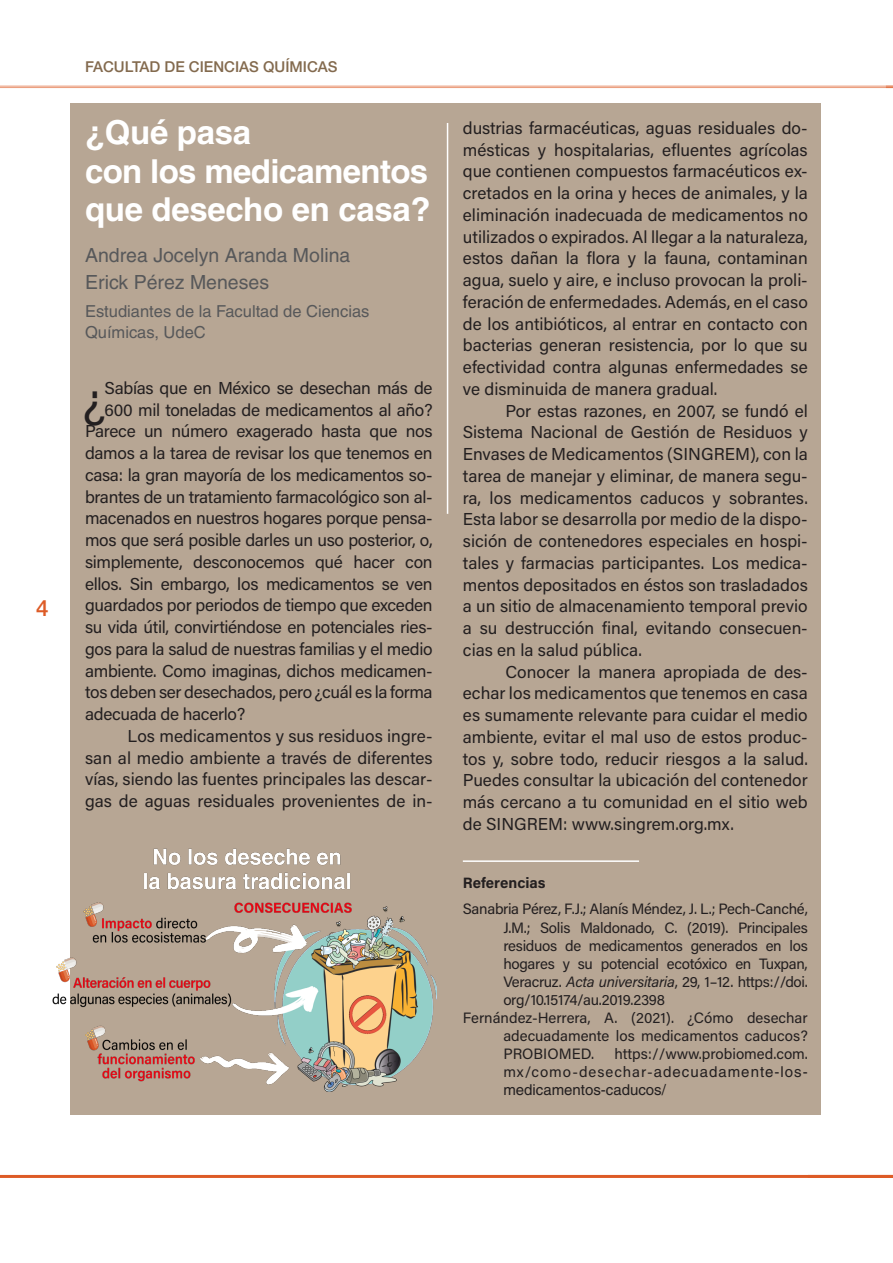
<style>
.page{position:relative;width:893px;height:1263px;background:#fff}
.page>*{position:absolute;margin:0;border:0;box-sizing:border-box;transform-origin:0 0}
.TEXTO{font:48.45px "Acumin Pro";color:#231f20}
.TITULO{font:700 33px "Helvetica";letter-spacing:-.015em;color:#fff}
.t1{font:500 22.5px "Helvetica Neue LT Std";color:#dd5b26}
.AUTORES{font:19.5px "Helvetica";color:#57585a}
.TEXTO-2{font:17.25px/21.8px "Acumin Pro";letter-spacing:-.02em;color:#231f20;text-align:justify}
.PROFESIÓN{font:16.5px/21px "Helvetica";color:#57585a}
.BIBLIOGRAFÍA{font:15px/18px "Acumin Pro";letter-spacing:-.005em;color:#231f20;text-align:justify}
.t2{font:500 15px "Helvetica Neue LT Std";color:#836a4e}
._1_REF{font:700 15px "Acumin Pro";color:#231f20}
.s1{font-style:italic}
.s2{font-family:"Helvetica"}
</style>
<div class="page">
<hr style="left:0;top:85px;width:893px;height:3px;background:#dd5b26">
<hr style="left:0;top:1175px;width:893px;height:3px;background:#dd5b26">
<svg style="left:886px;top:85px;width:7px;height:3px"></svg>
<div style="left:70px;top:103px;width:751px;height:1011px;background:#b7a694"></div>
<hr style="left:447px;top:123px;width:1px;height:391px;background:#fff">
<hr style="left:463px;top:860px;width:176px;height:2px;background:#fff">
<img style="left:52px;top:848px;width:385px;height:243px">
<h3 class="t1" style="left:36px;top:594px;width:14px">4</h3>
<p class="t2" style="left:85px;top:58px;width:254px">FACULTAD DE CIENCIAS QUÍMICAS</p>
<p class="TITULO" style="left:85px;top:112px;width:168px">¿Qué pasa</p>
<p class="TITULO" style="left:85px;top:151px;width:345px">con los medicamentos</p>
<p class="TITULO" style="left:85px;top:190px;width:347px">que desecho en casa?</p>
<p class="AUTORES" style="left:85px;top:244px;width:267px">Andrea Jocelyn Aranda Molina</p>
<p class="AUTORES" style="left:85px;top:271px;width:186px">Erick Pérez Meneses</p>
<p class="PROFESIÓN" style="left:85px;top:301px;width:286px">Estudiantes de la Facultad de Ciencias<br>Químicas, UdeC</p>
<p class="TEXTO-2" style="left:105px;top:376px;width:329px">Sabías que en México se desechan más de</p>
<p class="TEXTO-2" style="left:105px;top:398px;width:330px">600 mil toneladas de medicamentos al año?</p>
<p class="TEXTO-2" style="left:85px;top:420px;width:349px">Parece un número exagerado hasta que nos</p>
<p class="TEXTO-2" style="left:85px;top:441px;width:349px">damos a la tarea de revisar los que tenemos en</p>
<p class="TEXTO-2" style="left:85px;top:463px;width:349px">casa: la gran mayoría de los medicamentos so-</p>
<p class="TEXTO-2" style="left:85px;top:485px;width:349px">brantes de un tratamiento farmacológico son al-</p>
<p class="TEXTO-2" style="left:85px;top:507px;width:349px">macenados en nuestros hogares porque pensa-</p>
<p class="TEXTO-2" style="left:85px;top:528px;width:349px">mos que será posible darles un uso posterior, o,</p>
<p class="TEXTO-2" style="left:85px;top:550px;width:349px">simplemente, desconocemos qué hacer con</p>
<p class="TEXTO-2" style="left:85px;top:572px;width:349px">ellos. Sin embargo, los medicamentos se ven</p>
<p class="TEXTO-2" style="left:85px;top:594px;width:349px">guardados por periodos de tiempo que exceden</p>
<p class="TEXTO-2" style="left:85px;top:615px;width:349px">su vida útil, convirtiéndose en potenciales ries-</p>
<p class="TEXTO-2" style="left:85px;top:637px;width:349px">gos para la salud de nuestras familias y el medio</p>
<p class="TEXTO-2" style="left:85px;top:659px;width:349px">ambiente. Como imaginas, dichos medicamen-</p>
<p class="TEXTO-2" style="left:85px;top:681px;width:349px">tos deben ser desechados, pero ¿cuál es la forma</p>
<p class="TEXTO-2" style="left:85px;top:702px;width:162px">adecuada de hacerlo?</p>
<p class="TEXTO-2" style="left:85px;top:724px;width:349px;text-indent:43px">Los medicamentos y sus residuos ingre&shy;san al medio ambiente a través de diferentes vías, siendo las fuentes principales las descar&shy;gas de aguas residuales provenientes de in-</p>
<p class="TEXTO" style="left:84px;top:365px;width:23px">¿</p>
<p class="TEXTO-2" style="left:463px;top:116px;width:347px">dustrias farmacéuticas, aguas residuales do&shy;mésticas y hospitalarias, efluentes agrícolas que contienen compuestos farmacéuticos ex&shy;cretados en la orina y heces de animales, y la eliminación inadecuada de medicamentos no utilizados o expirados. Al llegar a la naturaleza, estos dañan la flora y la fauna, contaminan agua, suelo y aire, e incluso provocan la proli&shy;feración de enfermedades. Además, en el caso de los antibióticos, al entrar en contacto con bacterias generan resistencia, por lo que su efectividad contra algunas enfermedades se ve disminuida de manera gradual.</p>
<p class="TEXTO-2" style="left:463px;top:399px;width:347px;text-indent:43px">Por estas razones, en 2007, se fundó el Sistema Nacional de Gestión de Residuos y Envases de Medicamentos (SINGREM), con la tarea de manejar y eliminar, de manera segu&shy;ra, los medicamentos caducos y sobrantes.<br>Esta labor se desarrolla por medio de la dispo&shy;sición de contenedores especiales en hospi&shy;tales y farmacias participantes. Los medica&shy;mentos depositados en éstos son trasladados a un sitio de almacenamiento temporal previo a su destrucción final, evitando consecuen&shy;cias en la salud pública.</p>
<p class="TEXTO-2" style="left:463px;top:660px;width:346px;text-indent:43px">Conocer la manera apropiada de des&shy;echar los medicamentos que tenemos en casa es sumamente relevante para cuidar el medio ambiente, evitar el mal uso de estos produc&shy;tos y, sobre todo, reducir riesgos a la salud.<br>Puedes consultar la ubicación del contenedor más cercano a tu comunidad en el sitio web de SINGREM: www.singrem.org.mx.</p>
<p class="_1_REF" style="left:463px;top:872px;width:84px">Referencias</p>
<p class="BIBLIOGRAFÍA" style="left:503px;top:900px;width:306px;text-indent:-40px">Sanabria Pérez, F.J.; Alanís Méndez, J. L.; Pech-Canché, J.M.; Solis Maldonado, C. (2019). Principales residuos de medicamentos generados en los hogares y su potencial ecotóxico en Tuxpan, Veracruz. <span class="s1">Acta universitaria</span>, 29, 1–12. https://doi. org/10.15174/au.2019.2398</p>
<p class="BIBLIOGRAFÍA" style="left:503px;top:1008px;width:306px;text-indent:-40px">Fernández-Herrera, A. (2021). ¿Cómo desechar adecuadamente los medicamentos caducos?<br>PROBIOMED.</p>
<p class="BIBLIOGRAFÍA" style="left:503px;top:1044px;width:306px;text-indent:111px">https://www.probiomed.com. mx/como-desechar-<span class="s2">adecuadamente-los&shy;medicamentos-caducos/</span></p>
</div>
